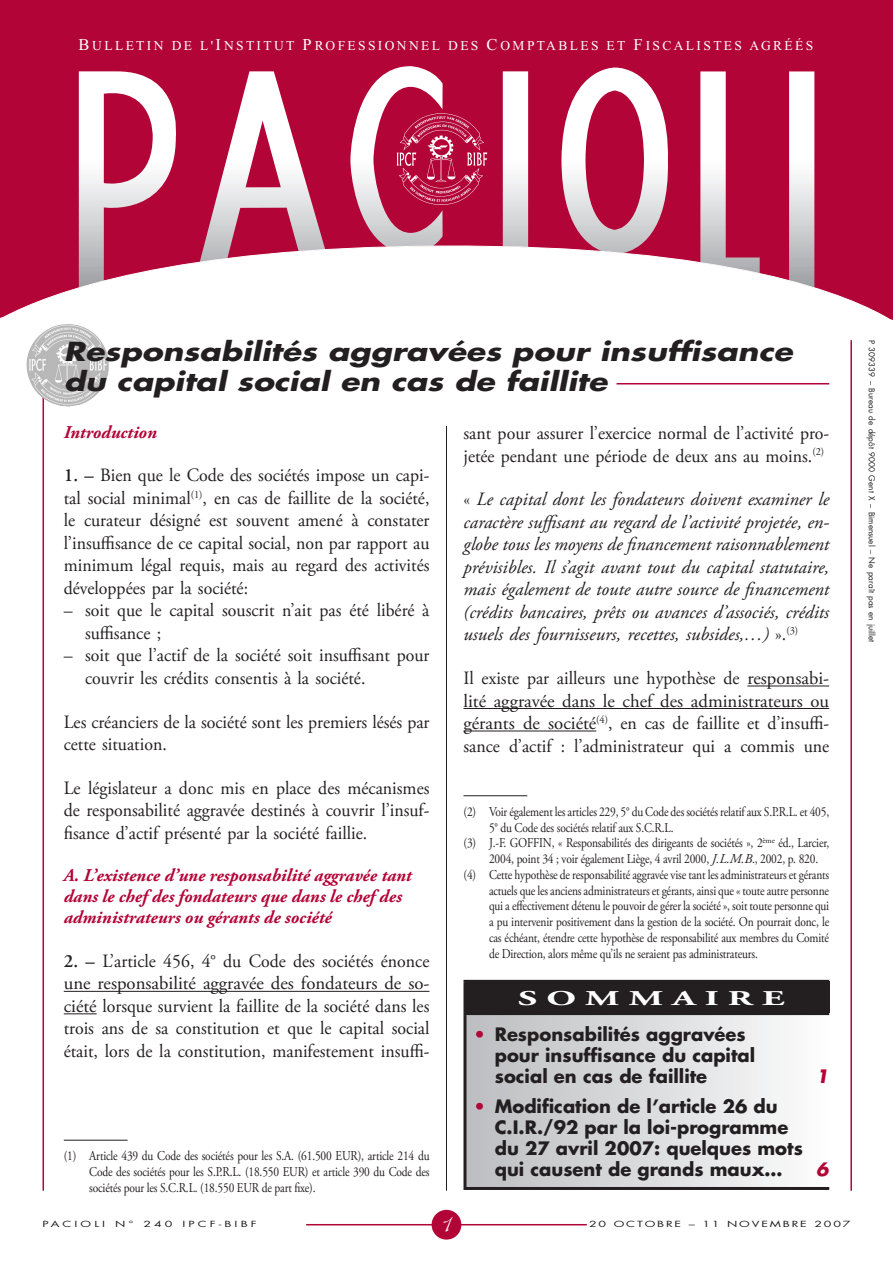
<style>
.page{position:relative;width:893px;height:1263px;background:#fff}
.page>*{position:absolute;margin:0;border:0;box-sizing:border-box;transform-origin:0 0}
.pag_nr{font:27px "Phyllis D";color:#fff}
.T0_2_lijnen{font:italic 700 25.5px/30px "Futura";color:#231f20;scale:1.23 1}
.Inhoud_titel{font:700 21px "Adobe Garamond Pro";color:#fff;scale:1.8 1}
.Body{font:18.75px/22.5px "Adobe Garamond Pro";color:#231f20;text-align:justify;scale:.95 1}
.Body_W{font:18.75px/22.5px "Adobe Garamond Pro";color:#231f20;text-align:justify;scale:.95 1}
.Body_W-2{font:italic 18.75px/22.5px "Adobe Garamond Pro";color:#231f20;text-align:justify}
.Body_ind1{font:18.75px/22.5px "Adobe Garamond Pro";color:#231f20;scale:.95 1}
.Footnote{font:18.75px/22.5px "Adobe Garamond Pro";color:#231f20;scale:.95 1}
.Inhoud{font:700 18px/21px "Futura Std";color:#231f20}
.T1{font:italic 700 18px/21px "Adobe Garamond Pro";color:#b30437}
.Inhoud-2{font:italic 700 18px "Futura";color:#b30437}
.Footnote-2{font:13.5px/15.8px "Adobe Garamond Pro";letter-spacing:-.015em;color:#231f20;text-align:justify;scale:.85 1}
.t1{font:13.5px "Times New Roman";letter-spacing:.175em;color:#fff}
.Kaft_sp2{font:8.25px "Futura Std";color:#231f20}
.Kaft_sp1{font:8.25px "Futura Std";letter-spacing:.25em;color:#231f20;scale:1.5 1}
.Kaft_sp1-2{font:8.25px "Futura Std";letter-spacing:.15em;color:#231f20;scale:1.5 1}
.s1{font-size:16.5px}
.s2{font-weight:600}
.s3{font-style:normal}
.s4{font-style:italic}
.s5{color:#b30437}
</style>
<div class="page">
<div style="left:0;top:0;width:893px;height:244px;background:#b30437"></div>
<svg style="left:79px;top:71px;width:104px;height:173px"></svg>
<svg style="left:350px;top:66px;width:93px;height:178px"></svg>
<svg style="left:200px;top:71px;width:125px;height:173px"></svg>
<svg style="left:503px;top:71px;width:25px;height:173px"></svg>
<svg style="left:789px;top:71px;width:25px;height:173px"></svg>
<svg style="left:700px;top:71px;width:60px;height:173px"></svg>
<svg style="left:561px;top:66px;width:108px;height:178px"></svg>
<svg style="left:0;top:244px;width:893px;height:76px"></svg>
<img style="left:397px;top:106px;width:90px;height:105px">
<hr style="left:43px;top:340px;width:1px;height:851px;background:#b30437">
<hr style="left:850px;top:340px;width:2px;height:851px;background:#b30437">
<hr style="left:306px;top:1224px;width:281px;height:1px;background:#b30437">
<div style="left:432px;top:1210px;width:29px;height:29px;background:#b30437;border-radius:50%"></div>
<hr style="left:64px;top:991px;width:365px;height:1px;background:#231f20">
<hr style="left:64px;top:1013px;width:33px;height:1px;background:#231f20">
<hr style="left:64px;top:1140px;width:64px;height:1px;background:#231f20">
<hr style="left:446px;top:426px;width:1px;height:765px;background:#231f20">
<img style="left:26px;top:324px;width:83px;height:83px">
<div style="left:465px;top:981px;width:364px;height:32px;background:#231f20"></div>
<div style="left:465px;top:1013px;width:364px;height:175px;background:linear-gradient(to right,#bbbdbf,#fcfcfd)"></div>
<hr style="left:463px;top:980px;width:366px;height:3px;background:#231f20">
<hr style="left:463px;top:983px;width:3px;height:29px;background:#231f20">
<hr style="left:463px;top:1012px;width:366px;height:3px;background:#231f20">
<hr style="left:463px;top:1015px;width:3px;height:172px;background:#231f20">
<hr style="left:463px;top:1187px;width:366px;height:3px;background:#231f20">
<hr style="left:616px;top:383px;width:213px;height:1px;background:#b30437">
<hr style="left:747px;top:685px;width:82px;height:1px;background:#231f20">
<hr style="left:463px;top:708px;width:366px;height:1px;background:#231f20">
<hr style="left:463px;top:730px;width:133px;height:1px;background:#231f20">
<hr style="left:463px;top:795px;width:64px;height:1px;background:#231f20">
<p class="t1" style="left:78px;top:38px;width:736px"><span class="s1">B</span>ULLETIN DE L'<span class="s1">I</span>NSTITUT <span class="s1">P</span>ROFESSIONNEL DES <span class="s1">C</span>OMPTABLES ET <span class="s1">F</span>ISCALISTES AGRÉÉS</p>
<p class="T0_2_lijnen" style="left:64px;top:336px;width:594px">Responsabilités aggravées pour insuffisance du capital social en cas de faillite</p>
<p class="T1" style="left:64px;top:422px;width:95px">Introduction</p>
<p class="Body" style="left:64px;top:465px;width:386px"><span class="s2">1. –</span> Bien que le Code des sociétés impose un capi&shy;tal social minimal<sup>(1)</sup>, en cas de faillite de la société, le curateur désigné est souvent amené à constater l’insuffisance de ce capital social, non par rapport au minimum légal requis, mais au regard des activités développées par la société:</p>
<p class="Body_ind1" style="left:85px;top:600px;width:364px;text-indent:-21px">– soit que le capital souscrit n’ait pas été libéré à suffisance ;</p>
<p class="Body_ind1" style="left:85px;top:645px;width:364px;text-indent:-21px">– soit que l’actif de la société soit insuffisant pour couvrir les crédits consentis à la société.</p>
<p class="Body_W" style="left:64px;top:711px;width:386px">Les créanciers de la société sont les premiers lésés par cette situation.</p>
<p class="Body_W" style="left:64px;top:777px;width:386px">Le législateur a donc mis en place des mécanismes de responsabilité aggravée destinés à couvrir l’insuf&shy;fisance d’actif présenté par la société faillie.</p>
<p class="T1" style="left:64px;top:865px;width:349px">A. L’existence d’une responsabilité aggravée tant dans le chef des fondateurs que dans le chef des administrateurs ou gérants de société</p>
<p class="Body" style="left:64px;top:950px;width:386px"><span class="s2">2. –</span> L’article 456, 4° du Code des sociétés énonce une responsabilité aggravée des fondateurs de so&shy;ciété lorsque survient la faillite de la société dans les trois ans de sa constitution et que le capital social était, lors de la constitution, manifestement insuffi-</p>
<p class="Footnote-2" style="left:89px;top:1148px;width:402px;text-indent:-26px">(1) Article 439 du Code des sociétés pour les S.A. (61.500 EUR), article 214 du Code des sociétés pour les S.P.R.L. (18.550 EUR) et article 390 du Code des sociétés pour les S.C.R.L. (18.550 EUR de part fixe).</p>
<p class="Footnote" style="left:463px;top:422px;width:386px">sant pour assurer l’exercice normal de l’activité pro&shy;jetée pendant une période de deux ans au moins.<sup>(2)</sup></p>
<p class="Body_W-2" style="left:463px;top:489px;width:367px"><span class="s3">«</span> Le capital dont les fondateurs doivent examiner le caractère suffisant au regard de l’activité projetée, en&shy;globe tous les moyens de financement raisonnablement prévisibles. Il s’agit avant tout du capital statutaire, mais également de toute autre source de financement (crédits bancaires, prêts ou avances d’associés, crédits usuels des fournisseurs, recettes, subsides,…) <span class="s3">».</span><sup>(3)</sup></p>
<p class="Body_W" style="left:463px;top:668px;width:386px">Il existe par ailleurs une hypothèse de responsabi&shy;lité aggravée dans le chef des administrateurs ou gérants de société<sup>(4)</sup>, en cas de faillite et d’insuffi&shy;sance d’actif : l’administrateur qui a commis une</p>
<p class="Footnote-2" style="left:489px;top:804px;width:402px;text-indent:-26px">(2) Voir également les articles 229, 5° du Code des sociétés relatif aux S.P.R.L. et 405,<br>5° du Code des sociétés relatif aux S.C.R.L.</p>
<p class="Footnote-2" style="left:489px;top:835px;width:402px;text-indent:-26px">(3) J.-F. GOFFIN, « Responsabilités des dirigeants de sociétés », 2<sup>ème</sup> éd., Larcier,<br>2004, point 34 ; voir également Liège, 4 avril 2000, <span class="s4">J.L.M.B</span>., 2002, p. 820.</p>
<p class="Footnote-2" style="left:489px;top:867px;width:402px;text-indent:-26px">(4) Cette hypothèse de responsabilité aggravée vise tant les administrateurs et gérants actuels que les anciens administrateurs et gérants, ainsi que « toute autre personne qui a effectivement détenu le pouvoir de gérer la société », soit toute personne qui a pu intervenir positivement dans la gestion de la société. On pourrait donc, le cas échéant, étendre cette hypothèse de responsabilité aux membres du Comité de Direction, alors même qu’ils ne seraient pas administrateurs.</p>
<p class="Inhoud_titel" style="left:518px;top:986px;width:149px">S O M M A I R E</p>
<p class="Inhoud" style="left:495px;top:1024px;width:262px;text-indent:-21px"><span class="s5">•</span> Responsabilités aggravées pour insuffisance du capital social en cas de faillite</p>
<p class="Inhoud" style="left:495px;top:1095px;width:310px;text-indent:-21px"><span class="s5">•</span> Modification de l’article 26 du<br>C.I.R./92 par la loi-programme du 27 avril 2007: quelques mots qui causent de grands maux…</p>
<p class="Inhoud-2" style="left:816px;top:1064px;width:14px">1</p>
<p class="Inhoud-2" style="left:816px;top:1157px;width:14px">6</p>
<p class="pag_nr" style="left:440px;top:1209px;width:14px">1</p>
<p class="Kaft_sp1" style="left:43px;top:1219px;width:144px">PACIOLI N° 240 IPCF-BIBF</p>
<p class="Kaft_sp1" style="left:589px;top:1219px;width:25px">20 OC</p>
<p class="Kaft_sp1" style="left:637px;top:1219px;width:13px">TOB</p>
<p class="Kaft_sp1" style="left:666px;top:1219px;width:49px">RE – 11 NO</p>
<p class="Kaft_sp1-2" style="left:752px;top:1219px;width:67px">VEMB RE 2007</p>
<p class="Kaft_sp2" style="left:877px;top:340px;width:304px;rotate:90deg">P 309339 – BUREAU DE DÉPÔT 9000 GENT X – BIMENSUEL – NE PARAÎT PAS EN JUILLET</p>
</div>
